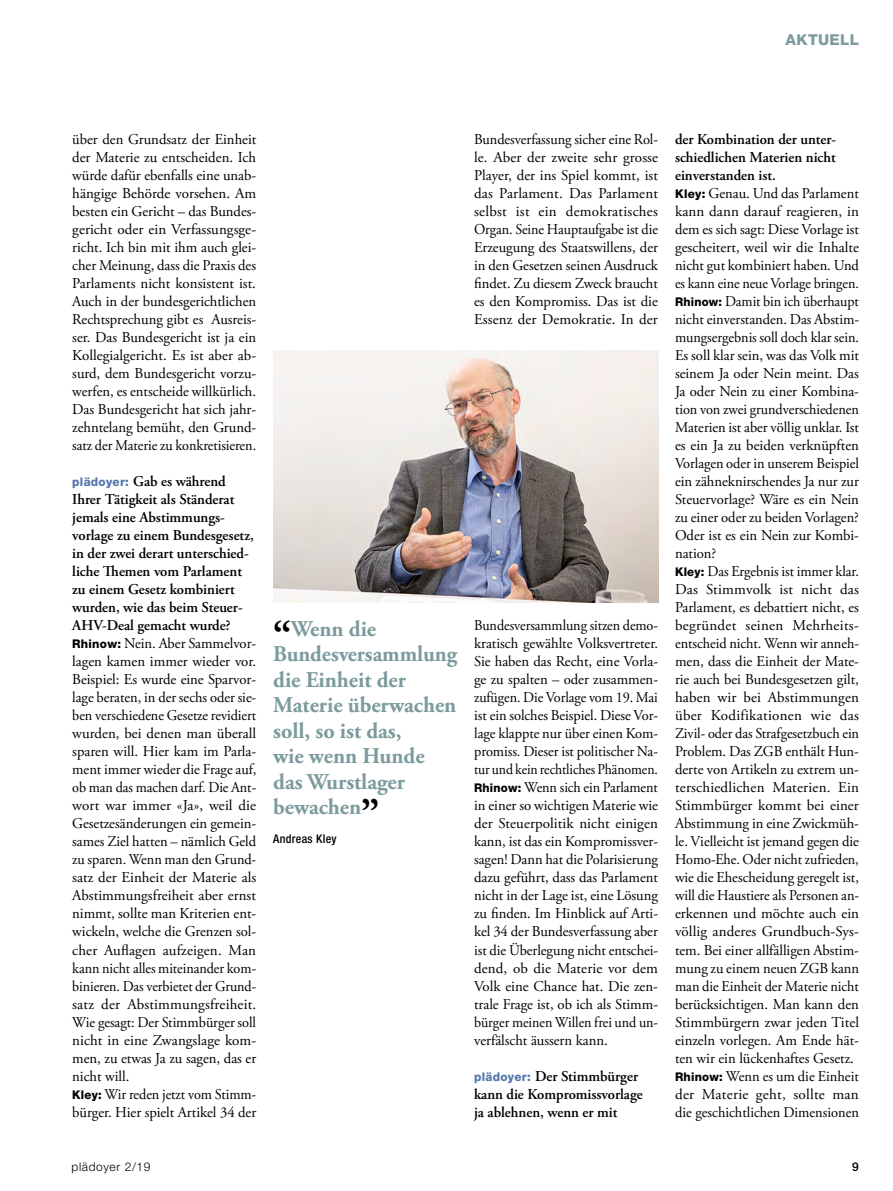
<style>
.page{position:relative;width:893px;height:1191px;background:#fff}
.page>*{position:absolute;margin:0;border:0;box-sizing:border-box;transform-origin:0 0}
.t1{font:700 22.5px/25.5px "Adobe Garamond Pro";color:#7c9b9c}
.t2{font:15px/18px "Adobe Garamond Pro";letter-spacing:-.005em;color:#000}
.t3{font:15px/18px "Adobe Garamond Pro";letter-spacing:-.005em;color:#000;text-align:justify;scale:.94 1}
.t4{font:15px/18px "Adobe Garamond Pro";letter-spacing:-.005em;color:#000;text-align:justify;scale:.96 1}
.t5{font:600 15px/18px "Adobe Garamond Pro";color:#000}
.t6{font:800 15px "Helvetica Neue LT Std";letter-spacing:.025em;color:#7c9b9c}
.t7{font:300 12px "Helvetica Neue LT Std";letter-spacing:.05em;color:#000}
.t8{font:500 condensed 12px "Helvetica Neue LT Std";letter-spacing:.025em;color:#000}
.t9{font:500 12px "Helvetica Neue LT Std";color:#000}
.s1{font-family:"Helvetica Neue LT Std";font-weight:800;font-size:12px;color:#5477ad}
.s2{font-weight:600}
.s3{font-family:"Helvetica Neue LT Std";font-weight:800;font-size:12px}
.s4{font-size:39px;color:#000}
</style>
<div class="page">
<img style="left:273px;top:350px;width:385px;height:252px">
<p class="t6" style="left:786px;top:30px;width:75px">AKTUELL</p>
<p class="t2" style="left:72px;top:131px;width:185px;text-align:justify">über den Grundsatz der Einheit der Materie zu entscheiden. Ich würde dafür ebenfalls eine unab&shy;hängige Behörde vorsehen. Am besten ein Gericht – das Bundes&shy;gericht oder ein Verfassungsge&shy;richt. Ich bin mit ihm auch glei&shy;cher Meinung, dass die Praxis des Parlaments nicht konsistent ist.<br>Auch in der bundesgerichtlichen Rechtsprechung gibt es Ausreis&shy;ser. Das Bundesgericht ist ja ein Kollegialgericht. Es ist aber ab&shy;surd, dem Bundesgericht vorzu&shy;werfen, es entscheide willkürlich.<br>Das Bundesgericht hat sich jahr&shy;zehntelang bemüht, den Grund&shy;satz der Materie zu konkretisieren.</p>
<p class="t2" style="left:72px;top:473px;width:186px"><span class="s1">plädoyer:</span> <span class="s2">Gab es während<br>Ihrer Tätigkeit als Ständerat jemals eine Abstimmungs&shy;vorlage zu einem Bundesgesetz, in der zwei derart unterschied&shy;liche Themen vom Parlament zu einem Gesetz kombiniert wurden, wie das beim Steuer-<br>AHV-Deal gemacht wurde?<br></span><span class="s3">Rhinow:</span> Nein. Aber Sammelvor&shy;lagen kamen immer wieder vor.<br>Beispiel: Es wurde eine Sparvor&shy;lage beraten, in der sechs oder sie&shy;ben verschiedene Gesetze revidiert wurden, bei denen man überall sparen will. Hier kam im Parla&shy;ment immer wieder die Frage auf, ob man das machen darf. Die Ant&shy;wort war immer «Ja», weil die<br>Gesetzesänderungen ein gemein&shy;sames Ziel hatten – nämlich Geld zu sparen. Wenn man den Grund&shy;satz der Einheit der Materie als<br>Abstimmungsfreiheit aber ernst nimmt, sollte man Kriterien ent&shy;wickeln, welche die Grenzen sol&shy;cher Auflagen aufzeigen. Man kann nicht alles miteinander kom&shy;binieren. Das verbietet der Grund&shy;satz der Abstimmungsfreiheit.<br>Wie gesagt: Der Stimmbürger soll nicht in eine Zwangslage kom&shy;men, zu etwas Ja zu sagen, das er nicht will.<br><span class="s3">Kley:</span> Wir reden jetzt vom Stimm&shy;bürger. Hier spielt Artikel 34 der</p>
<p class="t4" style="left:474px;top:131px;width:193px">Bundesverfassung sicher eine Rol&shy;le. Aber der zweite sehr grosse Player, der ins Spiel kommt, ist das Parlament. Das Parlament selbst ist ein demokratisches Organ. Seine Hauptaufgabe ist die Erzeugung des Staatswillens, der in den Gesetzen seinen Ausdruck findet. Zu diesem Zweck braucht es den Kompromiss. Das ist die Essenz der Demokratie. In der</p>
<p class="t1" style="left:273px;top:616px;width:185px"><span class="s4">“</span>Wenn die<br>Bundesversammlung die Einheit der<br>Materie überwachen soll, so ist das,<br>wie wenn Hunde das Wurstlager bewachen<span class="s4">”</span></p>
<p class="t8" style="left:273px;top:831px;width:65px">Andreas Kley</p>
<p class="t3" style="left:474px;top:617px;width:197px">Bundesversammlung sitzen demo&shy;kratisch gewählte Volksvertreter.<br>Sie haben das Recht, eine Vorla&shy;ge zu spalten – oder zusammen&shy;zufügen. Die Vorlage vom 19. Mai ist ein solches Beispiel. Diese Vor&shy;lage klappte nur über einen Kom&shy;promiss. Dieser ist politischer Na&shy;tur und kein rechtliches Phänomen.<br><span class="s3">Rhinow:</span> Wenn sich ein Parlament in einer so wichtigen Materie wie der Steuerpolitik nicht einigen kann, ist das ein Kompromissver&shy;sagen! Dann hat die Polarisierung dazu geführt, dass das Parlament nicht in der Lage ist, eine Lösung zu finden. Im Hinblick auf Arti&shy;kel 34 der Bundesverfassung aber ist die Überlegung nicht entschei&shy;dend, ob die Materie vor dem Volk eine Chance hat. Die zen&shy;trale Frage ist, ob ich als Stimm&shy;bürger meinen Willen frei und un&shy;verfälscht äussern kann.</p>
<p class="t5" style="left:474px;top:1067px;width:170px"><span class="s1">plädoyer:</span> Der Stimmbürger kann die Kompromissvorlage ja ablehnen, wenn er mit</p>
<p class="t2" style="left:675px;top:131px;width:186px"><span class="s2">der Kombination der unter&shy;schiedlichen Materien nicht einverstanden ist.<br></span><span class="s3">Kley:</span> Genau. Und das Parlament kann dann darauf reagieren, in dem es sich sagt: Diese Vorlage ist gescheitert, weil wir die Inhalte nicht gut kombiniert haben. Und es kann eine neue Vorlage bringen.<br><span class="s3">Rhinow:</span> Damit bin ich überhaupt nicht einverstanden. Das Abstim&shy;mungsergebnis soll doch klar sein.<br>Es soll klar sein, was das Volk mit seinem Ja oder Nein meint. Das<br>Ja oder Nein zu einer Kombina&shy;tion von zwei grundverschiedenen<br>Materien ist aber völlig unklar. Ist es ein Ja zu beiden verknüpften<br>Vorlagen oder in unserem Beispiel ein zähneknirschendes Ja nur zur<br>Steuervorlage? Wäre es ein Nein zu einer oder zu beiden Vorlagen?<br>Oder ist es ein Nein zur Kombi&shy;nation?<br><span class="s3">Kley:</span> Das Ergebnis ist immer klar.<br>Das Stimmvolk ist nicht das<br>Parlament, es debattiert nicht, es begründet seinen Mehrheits&shy;entscheid nicht. Wenn wir anneh&shy;men, dass die Einheit der Mate&shy;rie auch bei Bundesgesetzen gilt, haben wir bei Abstimmungen über Kodifikationen wie das<br>Zivil- oder das Strafgesetzbuch ein<br>Problem. Das ZGB enthält Hun&shy;derte von Artikeln zu extrem un&shy;terschiedlichen Materien. Ein<br>Stimmbürger kommt bei einer<br>Abstimmung in eine Zwickmüh&shy;le. Vielleicht ist jemand gegen die<br>Homo-Ehe. Oder nicht zufrieden, wie die Ehescheidung geregelt ist, will die Haustiere als Personen an&shy;erkennen und möchte auch ein völlig anderes Grundbuch-Sys&shy;tem. Bei einer allfälligen Abstim&shy;mung zu einem neuen ZGB kann man die Einheit der Materie nicht berücksichtigen. Man kann den<br>Stimmbürgern zwar jeden Titel einzeln vorlegen. Am Ende hät&shy;ten wir ein lückenhaftes Gesetz.<br><span class="s3">Rhinow:</span> Wenn es um die Einheit der Materie geht, sollte man die geschichtlichen Dimensionen</p>
<p class="t7" style="left:72px;top:1159px;width:81px">plädoyer 2/19</p>
<p class="t9" style="left:852px;top:1159px;width:8px">9</p>
</div>
